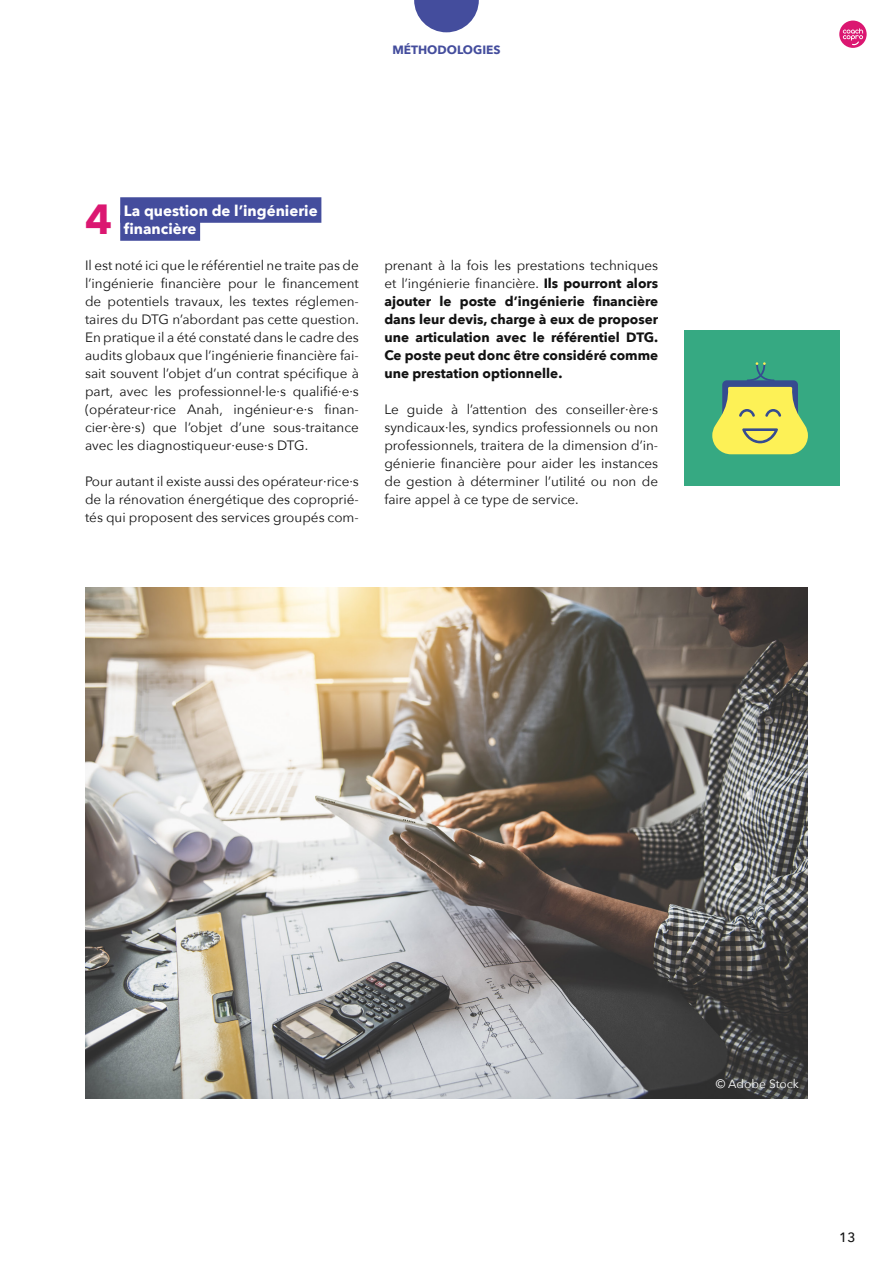
<style>
.page{position:relative;width:893px;height:1263px;background:#fff}
.page>*{position:absolute;margin:0;border:0;box-sizing:border-box;transform-origin:0 0}
.t1{font:700 42px "Avenir Next";color:#db1771}
.t2{font:700 15px/18px "Avenir Next";color:#fff}
.t3{font:13.5px/18px "Avenir Next";color:#121212;text-align:justify}
.t4{font:700 13.5px/18px "Avenir Next";color:#121212;text-align:justify}
.t5{font:500 13.5px "Avenir Next";color:#121212}
.t6{font:700 12px "Avenir Next";color:#444d9d}
.t7{font:12px "Avenir Next";color:#fff}
.s1{font-weight:400}
</style>
<div class="page">
<div style="left:839px;top:21px;width:28px;height:27px;background:#db1771;border-radius:50%"></div>
<svg style="left:843px;top:28px;width:20px;height:17px"></svg>
<div style="left:120px;top:197px;width:201px;height:26px;background:#444d9d"></div>
<div style="left:120px;top:215px;width:80px;height:26px;background:#444d9d"></div>
<img style="left:85px;top:587px;width:723px;height:511px">
<svg style="left:684px;top:330px;width:155px;height:156px;background:#5fb379"></svg>
<svg style="left:414px;top:0;width:65px;height:32px"></svg>
<p class="t6" style="left:392px;top:39px;width:110px">MÉTHODOLOGIES</p>
<h1 class="t1" style="left:85px;top:183px;width:29px">4</h1>
<p class="t2" style="left:124px;top:202px;width:195px">La question de l’ingénierie financière</p>
<p class="t3" style="left:85px;top:256px;width:275px">Il est noté ici que le référentiel ne traite pas de l’ingénierie financière pour le financement de potentiels travaux, les textes réglemen&shy;taires du DTG n’abordant pas cette question.<br>En pratique il a été constaté dans le cadre des audits globaux que l’ingénierie financière fai&shy;sait souvent l’objet d’un contrat spécifique à part, avec les professionnel·le·s qualifié·e·s (opérateur·rice Anah, ingénieur·e·s finan&shy;cier·ère·s) que l’objet d’une sous-traitance avec les diagnostiqueur·euse·s DTG.</p>
<p class="t3" style="left:85px;top:472px;width:275px">Pour autant il existe aussi des opérateur·rice·s de la rénovation énergétique des coproprié&shy;tés qui proposent des services groupés com-</p>
<p class="t4" style="left:384px;top:256px;width:275px"><span class="s1">prenant à la fois les prestations techniques et l’ingénierie financière.</span> Ils pourront alors ajouter le poste d’ingénierie financière dans leur devis, charge à eux de proposer une articulation avec le référentiel DTG.<br>Ce poste peut donc être considéré comme une prestation optionnelle.</p>
<p class="t3" style="left:384px;top:400px;width:275px">Le guide à l’attention des conseiller·ère·s syndicaux·les, syndics professionnels ou non professionnels, traitera de la dimension d’in&shy;génierie financière pour aider les instances de gestion à déterminer l’utilité ou non de faire appel à ce type de service.</p>
<p class="t7" style="left:716px;top:1073px;width:85px">© Adobe Stock</p>
<p class="t5" style="left:839px;top:1226px;width:18px">13</p>
</div>
